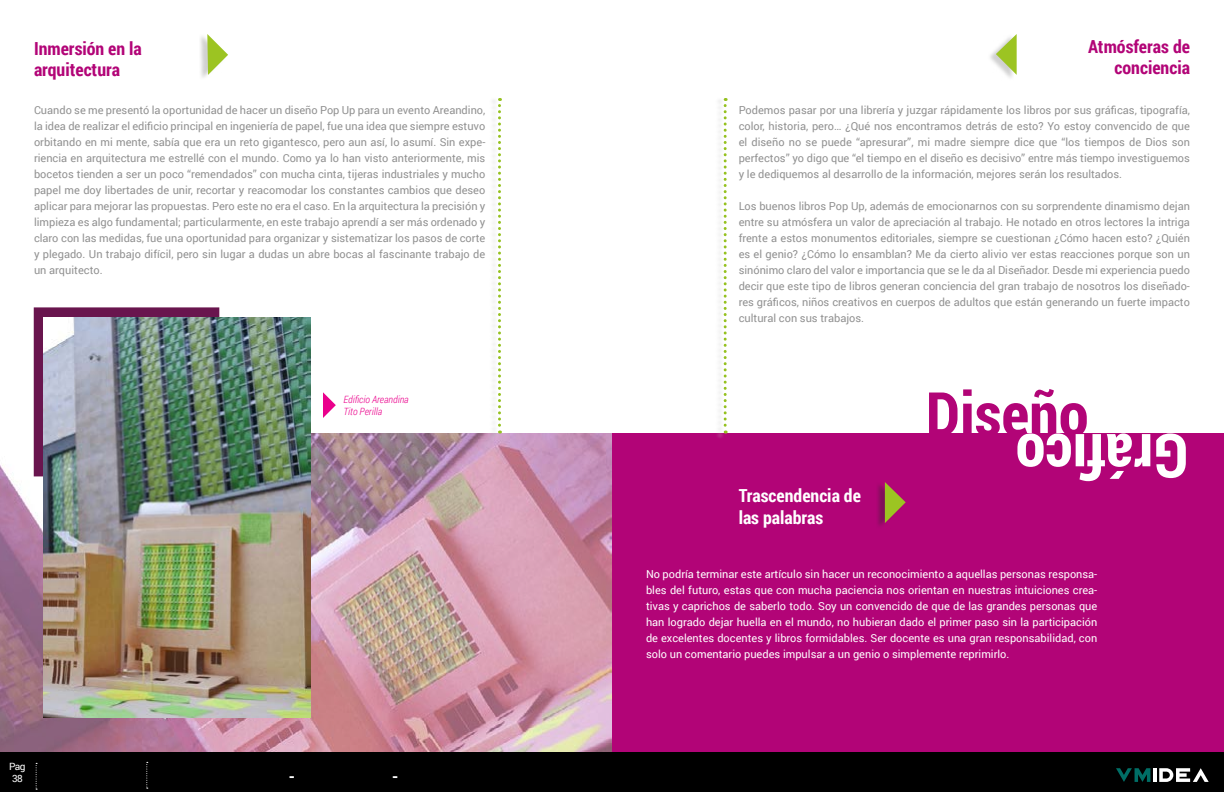
<style>
.page{position:relative;width:1224px;height:792px;background:#fff}
.page>*{position:absolute;margin:0;border:0;box-sizing:border-box;transform-origin:0 0}
.t1{font:700 61px "Roboto Condensed";color:#fff}
.t2{font:700 61px "Roboto Condensed";color:#b20477}
.t3{font:700 18px/21.6px "Roboto Condensed";color:#b20477;text-align:right}
.t4{font:700 18px/21.6px "Roboto Condensed";color:#fff}
.t5{font:700 16px "Roboto";color:#fff}
.t6{font:11px/16px "Roboto";color:#919191;text-align:justify}
.t7{font:11px/16px "Roboto";color:#fff;text-align:justify}
.t8{font:italic 300 10px/12px "Roboto Condensed";color:#eb008c}
.t9{font:10px/12px "Roboto";color:#fff;text-align:center}
</style>
<div class="page">
<img style="left:0;top:434px;width:612px;height:318px">
<div style="left:34px;top:307px;width:185px;height:169px;border:10px solid #69154e"></div>
<div style="left:612px;top:434px;width:612px;height:318px;background:#b20477"></div>
<div style="left:987px;top:33px;width:27px;height:48px;background:#bdbdbd;opacity:.7"></div>
<svg style="left:996px;top:34px;width:21px;height:41px"></svg>
<div style="left:876px;top:481px;width:28px;height:48px;background:#69154e;opacity:.7"></div>
<svg style="left:885px;top:482px;width:21px;height:41px"></svg>
<div style="left:715px;top:97px;width:9px;height:342px;background:#f9f9f9"></div>
<svg style="left:724px;top:98px;width:3px;height:336px"></svg>
<div style="left:489px;top:97px;width:9px;height:342px;background:#f9f9f9"></div>
<svg style="left:498px;top:98px;width:3px;height:336px"></svg>
<div style="left:199px;top:33px;width:27px;height:47px;background:#bdbdbd;opacity:.7"></div>
<svg style="left:207px;top:34px;width:21px;height:41px"></svg>
<img style="left:44px;top:317px;width:266px;height:400px">
<svg style="left:323px;top:392px;width:13px;height:26px"></svg>
<div style="left:0;top:752px;width:1224px;height:40px;background:#000"></div>
<hr style="left:1153px;top:768px;width:4px;height:14px;background:#fff">
<svg style="left:1159px;top:768px;width:50px;height:14px"></svg>
<svg style="left:1116px;top:768px;width:34px;height:14px"></svg>
<svg style="left:36px;top:763px;width:1px;height:27px"></svg>
<svg style="left:146px;top:762px;width:2px;height:27px"></svg>
<h2 class="t3" style="left:34px;top:37px;width:109px;text-align:left">Inmersión en la arquitectura</h2>
<p class="t6" style="left:34px;top:102px;width:453px">Cuando se me presentó la oportunidad de hacer un diseño Pop Up para un evento Areandino, la idea de realizar el edificio principal en ingeniería de papel, fue una idea que siempre estuvo orbitando en mi mente, sabía que era un reto gigantesco, pero aun así, lo asumí. Sin expe&shy;riencia en arquitectura me estrellé con el mundo. Como ya lo han visto anteriormente, mis bocetos tienden a ser un poco “remendados” con mucha cinta, tijeras industriales y mucho papel me doy libertades de unir, recortar y reacomodar los constantes cambios que deseo aplicar para mejorar las propuestas. Pero este no era el caso. En la arquitectura la precisión y limpieza es algo fundamental; particularmente, en este trabajo aprendí a ser más ordenado y claro con las medidas, fue una oportunidad para organizar y sistematizar los pasos de corte y plegado. Un trabajo difícil, pero sin lugar a dudas un abre bocas al fascinante trabajo de un arquitecto.</p>
<p class="t8" style="left:344px;top:393px;width:67px">Edificio Areandina<br>Tito Perilla</p>
<p class="t9" style="left:9px;top:761px;width:18px">Pag<br>38</p>
<h3 class="t5" style="left:289px;top:765px;width:8px">-</h3>
<h3 class="t5" style="left:392px;top:765px;width:8px">-</h3>
<h2 class="t3" style="left:1088px;top:35px;width:103px">Atmósferas de conciencia</h2>
<p class="t6" style="left:739px;top:102px;width:453px">Podemos pasar por una librería y juzgar rápidamente los libros por sus gráficas, tipografía, color, historia, pero… ¿Qué nos encontramos detrás de esto? Yo estoy convencido de que el diseño no se puede “apresurar”, mi madre siempre dice que “los tiempos de Dios son perfectos” yo digo que “el tiempo en el diseño es decisivo” entre más tiempo investiguemos y le dediquemos al desarrollo de la información, mejores serán los resultados.</p>
<p class="t6" style="left:739px;top:198px;width:453px">Los buenos libros Pop Up, además de emocionarnos con su sorprendente dinamismo dejan entre su atmósfera un valor de apreciación al trabajo. He notado en otros lectores la intriga frente a estos monumentos editoriales, siempre se cuestionan ¿Cómo hacen esto? ¿Quién es el genio? ¿Cómo lo ensamblan? Me da cierto alivio ver estas reacciones porque son un sinónimo claro del valor e importancia que se le da al Diseñador. Desde mi experiencia puedo decir que este tipo de libros generan conciencia del gran trabajo de nosotros los diseñado&shy;res gráficos, niños creativos en cuerpos de adultos que están generando un fuerte impacto cultural con sus trabajos.</p>
<h2 class="t4" style="left:739px;top:484px;width:124px">Trascendencia de las palabras</h2>
<h1 class="t2" style="left:926px;top:371px;width:164px">Diseño</h1>
<h1 class="t1" style="left:1188px;top:499px;width:174px;rotate:-180deg">Gráfico</h1>
<p class="t7" style="left:646px;top:566px;width:453px">No podría terminar este artículo sin hacer un reconocimiento a aquellas personas responsa&shy;bles del futuro, estas que con mucha paciencia nos orientan en nuestras intuiciones crea&shy;tivas y caprichos de saberlo todo. Soy un convencido de que de las grandes personas que han logrado dejar huella en el mundo, no hubieran dado el primer paso sin la participación de excelentes docentes y libros formidables. Ser docente es una gran responsabilidad, con solo un comentario puedes impulsar a un genio o simplemente reprimirlo.</p>
</div>
